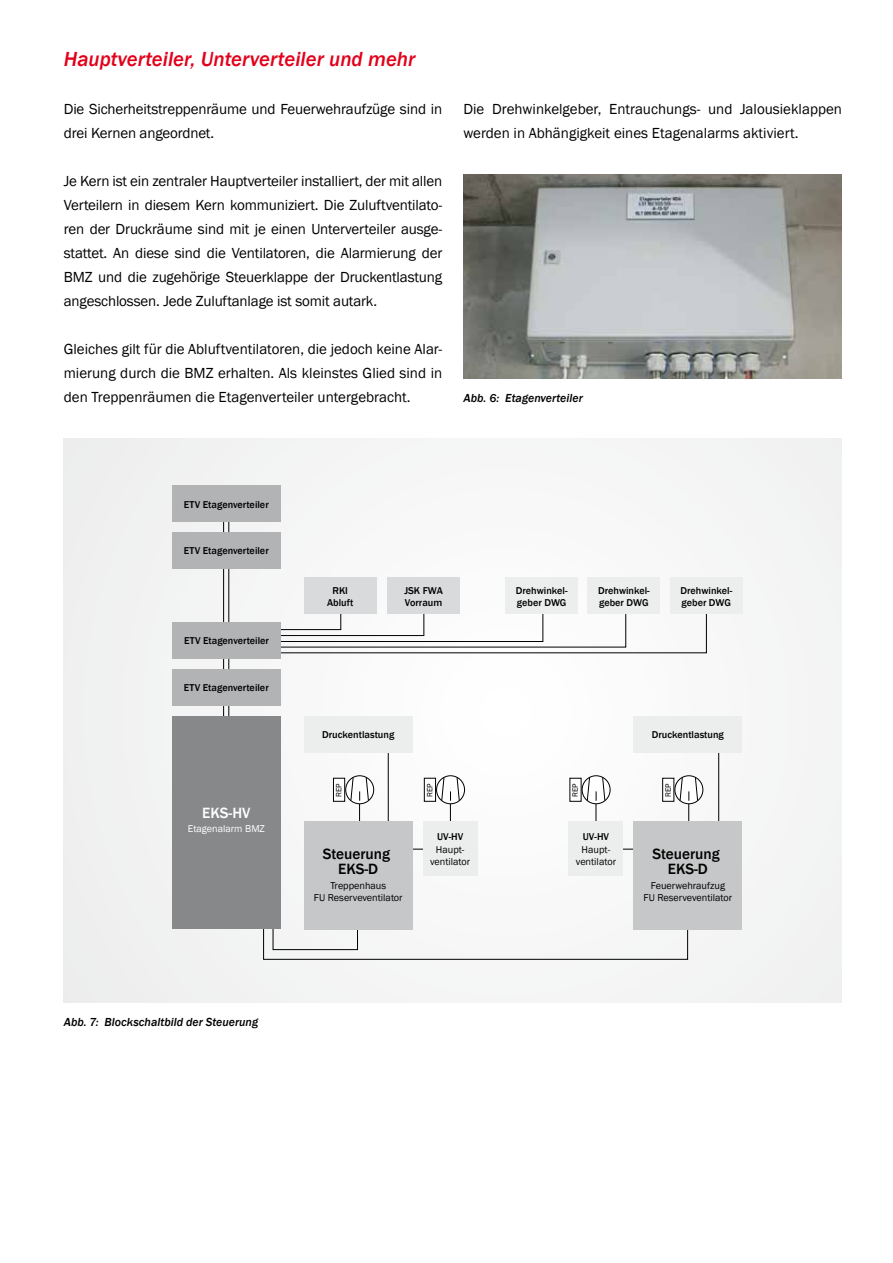
<style>
.page{position:relative;width:893px;height:1263px;background:#fff}
.page>*{position:absolute;margin:0;border:0;box-sizing:border-box;transform-origin:0 0}
.t1{font:italic 500 21px "Franklin Gothic";color:#e2001a}
.t2{font:500 15.3px/15.3px "Franklin Gothic";color:#000;text-align:center}
.t3{font:500 15.3px "Franklin Gothic";color:#fff}
.t4{font:15px/24px "Franklin Gothic";color:#000}
.t5{font:italic 500 12px "Franklin Gothic";color:#000}
.t6{font:500 10.2px/12.3px "Franklin Gothic";color:#000}
.t7{font:10.2px/12.3px "Franklin Gothic";color:#000;text-align:center}
.t8{font:10.2px "Franklin Gothic";color:#fff}
.t9{font:7.95px "Franklin Gothic";color:#000}
</style>
<div class="page">
<img style="left:463px;top:174px;width:379px;height:204px">
<div style="left:64px;top:438px;width:778px;height:564px;background:#f5f6f6"></div>
<hr style="left:388px;top:746px;width:1px;height:81px;background:#000">
<hr style="left:223px;top:513px;width:1px;height:215px;background:#000">
<hr style="left:228px;top:513px;width:1px;height:215px;background:#000">
<hr style="left:718px;top:746px;width:1px;height:81px;background:#000">
<div style="left:334px;top:779px;width:11px;height:23px;background:#fff"></div>
<div style="left:333px;top:778px;width:12px;height:24px;border:1px solid #000"></div>
<svg style="left:346px;top:776px;width:28px;height:28px"></svg>
<div style="left:345px;top:775px;width:29px;height:29px;border:1px solid #000;border-radius:50%"></div>
<svg style="left:350px;top:777px;width:19px;height:44px"></svg>
<div style="left:425px;top:779px;width:11px;height:23px;background:#fff"></div>
<div style="left:424px;top:778px;width:12px;height:24px;border:1px solid #000"></div>
<svg style="left:437px;top:776px;width:28px;height:28px"></svg>
<div style="left:436px;top:775px;width:29px;height:29px;border:1px solid #000;border-radius:50%"></div>
<svg style="left:441px;top:777px;width:19px;height:44px"></svg>
<div style="left:570px;top:779px;width:12px;height:23px;background:#fff"></div>
<div style="left:582px;top:776px;width:28px;height:28px;background:#fff;border-radius:50%"></div>
<div style="left:582px;top:775px;width:28px;height:29px;border:1px solid #000;border-radius:50%"></div>
<svg style="left:587px;top:777px;width:3px;height:24px"></svg>
<svg style="left:596px;top:777px;width:9px;height:44px"></svg>
<div style="left:663px;top:779px;width:11px;height:23px;background:#fff"></div>
<div style="left:662px;top:778px;width:12px;height:24px;border:1px solid #000"></div>
<div style="left:675px;top:776px;width:28px;height:28px;background:#fff;border-radius:50%"></div>
<div style="left:675px;top:775px;width:28px;height:29px;border:1px solid #000;border-radius:50%"></div>
<svg style="left:695px;top:777px;width:3px;height:24px"></svg>
<svg style="left:679px;top:777px;width:10px;height:44px"></svg>
<svg style="left:263px;top:926px;width:425px;height:34px"></svg>
<div style="left:273px;top:926px;width:85px;height:24px;border:1px solid #000"></div>
<svg style="left:254px;top:598px;width:453px;height:55px"></svg>
<div style="left:172px;top:716px;width:109px;height:213px;background:#87888a"></div>
<div style="left:304px;top:821px;width:108px;height:108px;background:#c6c7c8"></div>
<div style="left:634px;top:821px;width:108px;height:108px;background:#c6c7c8"></div>
<div style="left:423px;top:821px;width:54px;height:54px;background:#eceded"></div>
<div style="left:569px;top:821px;width:54px;height:54px;background:#eceded"></div>
<div style="left:304px;top:716px;width:108px;height:36px;background:#eceded"></div>
<div style="left:634px;top:716px;width:108px;height:36px;background:#eceded"></div>
<div style="left:172px;top:669px;width:109px;height:37px;background:#b1b3b4"></div>
<div style="left:172px;top:623px;width:109px;height:36px;background:#b1b3b4"></div>
<div style="left:172px;top:532px;width:109px;height:36px;background:#b1b3b4"></div>
<div style="left:172px;top:486px;width:109px;height:36px;background:#b1b3b4"></div>
<div style="left:505px;top:578px;width:73px;height:36px;background:#eceded"></div>
<div style="left:588px;top:578px;width:72px;height:36px;background:#eceded"></div>
<div style="left:670px;top:578px;width:72px;height:36px;background:#eceded"></div>
<div style="left:304px;top:578px;width:72px;height:36px;background:#d9dadb"></div>
<div style="left:387px;top:578px;width:73px;height:36px;background:#d9dadb"></div>
<h1 class="t1" style="left:64px;top:46px;width:353px">Hauptverteiler, Unterverteiler und mehr</h1>
<p class="t4" style="left:64px;top:97px;width:380px">Die Sicherheitstreppenräume und Feuerwehraufzüge sind in drei Kernen angeordnet.</p>
<p class="t4" style="left:64px;top:169px;width:380px;text-align:justify">Je Kern ist ein zentraler Hauptverteiler installiert, der mit allen Verteilern in diesem Kern kommuniziert. Die Zuluftventilato&shy;ren der Druckräume sind mit je einen Unterverteiler ausge&shy;stattet. An diese sind die Ventilatoren, die Alarmierung der BMZ und die zugehörige Steuerklappe der Druckentlastung angeschlossen. Jede Zuluftanlage ist somit autark.</p>
<p class="t4" style="left:64px;top:337px;width:380px;text-align:justify">Gleiches gilt für die Abluftventilatoren, die jedoch keine Alar&shy;mierung durch die BMZ erhalten. Als kleinstes Glied sind in den Treppenräumen die Etagenverteiler untergebracht.</p>
<p class="t4" style="left:463px;top:97px;width:380px">Die Drehwinkelgeber, Entrauchungs- und Jalousieklappen werden in Abhängigkeit eines Etagenalarms aktiviert.</p>
<p class="t5" style="left:463px;top:391px;width:121px">Abb. 6: Etagenverteiler</p>
<p class="t6" style="left:184px;top:498px;width:86px">ETV Etagenverteiler</p>
<p class="t6" style="left:184px;top:545px;width:86px">ETV Etagenverteiler</p>
<p class="t6" style="left:184px;top:635px;width:86px">ETV Etagenverteiler</p>
<p class="t6" style="left:184px;top:682px;width:86px">ETV Etagenverteiler</p>
<p class="t6" style="left:327px;top:584px;width:28px;text-align:center">RKI<br>Abluft</p>
<p class="t6" style="left:404px;top:584px;width:40px">JSK FWA<br>Vorraum</p>
<p class="t6" style="left:516px;top:584px;width:53px">Drehwinkel&shy;geber DWG</p>
<p class="t6" style="left:598px;top:584px;width:53px">Drehwinkel&shy;geber DWG</p>
<p class="t6" style="left:680px;top:584px;width:53px">Drehwinkel&shy;geber DWG</p>
<p class="t6" style="left:322px;top:728px;width:74px">Druckentlastung</p>
<p class="t6" style="left:652px;top:729px;width:74px">Druckentlastung</p>
<p class="t3" style="left:202px;top:803px;width:50px">EKS-HV</p>
<p class="t8" style="left:188px;top:822px;width:79px">Etagenalarm BMZ</p>
<p class="t5" style="left:64px;top:1015px;width:196px">Abb. 7: Blockschaltbild der Steuerung</p>
<p class="t9" style="left:334px;top:797px;width:15px;rotate:-90deg">REP</p>
<p class="t9" style="left:425px;top:797px;width:15px;rotate:-90deg">REP</p>
<p class="t9" style="left:570px;top:797px;width:15px;rotate:-90deg">REP</p>
<p class="t9" style="left:663px;top:797px;width:15px;rotate:-90deg">REP</p>
<p class="t2" style="left:323px;top:846px;width:69px">Steuerung<br>EKS-D</p>
<p class="t7" style="left:314px;top:879px;width:90px">Treppenhaus<br>FU Reserveventilator</p>
<p class="t6" style="left:437px;top:831px;width:28px">UV-HV</p>
<p class="t7" style="left:430px;top:843px;width:42px">Haupt&shy;ventilator</p>
<p class="t6" style="left:583px;top:831px;width:28px">UV-HV</p>
<p class="t7" style="left:576px;top:843px;width:42px">Haupt&shy;ventilator</p>
<p class="t2" style="left:652px;top:846px;width:69px">Steuerung<br>EKS-D</p>
<p class="t7" style="left:644px;top:879px;width:90px">Feuerwehraufzug<br>FU Reserveventilator</p>
</div>
